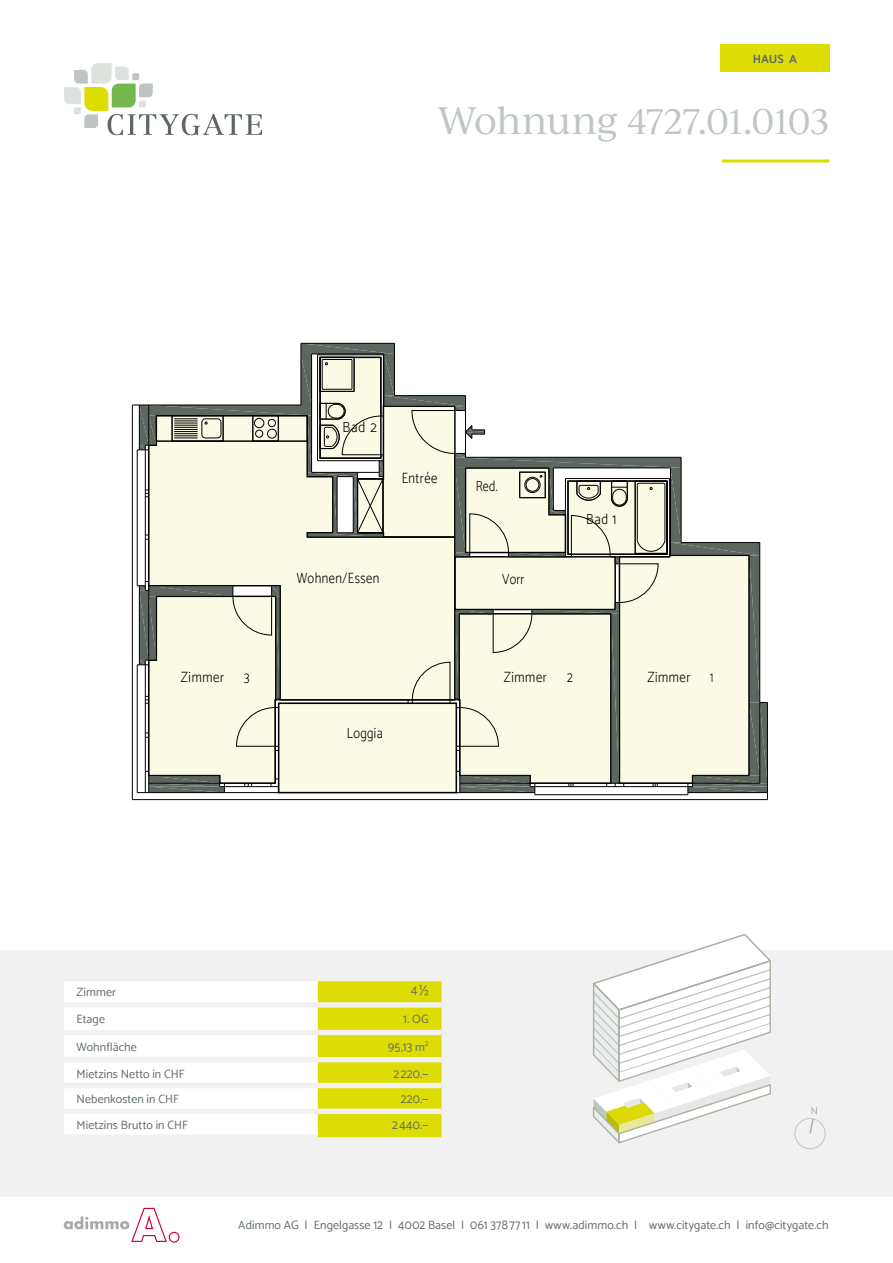
<style>
.page{position:relative;width:893px;height:1263px;background:#fff}
.page>*{position:absolute;margin:0;border:0;box-sizing:border-box;transform-origin:0 0}
.t1{font:34.2px "Ivy Journal";letter-spacing:-.03em;color:#bfc7c2}
.t2{font:300 14.85px "Catamaran";letter-spacing:.04em;color:#000;scale:.86 1}
.t3{font:300 14.85px "Catamaran";letter-spacing:.04em;color:#000;scale:.85 1}
.t4{font:300 14.85px "Catamaran";letter-spacing:.04em;color:#000;scale:.84 1}
.t5{font:300 14.85px "Catamaran";letter-spacing:.04em;color:#000;scale:.82 1}
.t6{font:300 14.85px "Catamaran";letter-spacing:.04em;color:#000;scale:.83 1}
.t7{font:300 14.85px "Catamaran";letter-spacing:.04em;color:#000;scale:.88 1}
.t8{font:300 14.85px "Catamaran";letter-spacing:.04em;color:#000;scale:.9 1}
.t9{font:300 14.85px "Catamaran";letter-spacing:.04em;color:#000;scale:.81 1}
.t10{font:300 14.85px "Catamaran";letter-spacing:.04em;color:#000;scale:.8 1}
.t11{font:300 14.85px "Catamaran";letter-spacing:.04em;color:#000;scale:.72 1}
.t12{font:13.2px "Catamaran";letter-spacing:.02em;color:#616d66;scale:.91 1}
.t13{font:12px "Catamaran";letter-spacing:.01em;color:#616d66}
.t14{font:700 12px "Catamaran";color:#616d66}
.s1{font-size:36.75px}
.s2{font-size:12px}
.s3{font-size:13.2px}
</style>
<div class="page">
<div style="left:0;top:950px;width:893px;height:247px;background:#f2f1f1"></div>
<div style="left:720px;top:45px;width:109px;height:27px;background:#dddc04"></div>
<hr style="left:722px;top:159px;width:107px;height:3px;background:#dddc00">
<svg style="left:64px;top:981px;width:377px;height:156px"></svg>
<div style="left:64px;top:1002px;width:254px;height:5px;background:#f2f1f1"></div>
<div style="left:318px;top:1002px;width:123px;height:5px;background:#f2f1f1"></div>
<div style="left:64px;top:1030px;width:254px;height:5px;background:#f2f1f1"></div>
<div style="left:318px;top:1030px;width:123px;height:5px;background:#f2f1f1"></div>
<div style="left:64px;top:1057px;width:254px;height:5px;background:#f2f1f1"></div>
<div style="left:318px;top:1057px;width:123px;height:5px;background:#f2f1f1"></div>
<div style="left:64px;top:1083px;width:254px;height:5px;background:#f2f1f1"></div>
<div style="left:318px;top:1083px;width:123px;height:5px;background:#f2f1f1"></div>
<div style="left:64px;top:1109px;width:254px;height:5px;background:#f2f1f1"></div>
<div style="left:318px;top:1109px;width:123px;height:5px;background:#f2f1f1"></div>
<div style="left:64px;top:1134px;width:254px;height:6px;background:#f2f1f1"></div>
<svg style="left:794px;top:1107px;width:32px;height:42px"></svg>
<svg style="left:64px;top:1208px;width:116px;height:34px"></svg>
<svg style="left:592px;top:934px;width:179px;height:210px"></svg>
<svg style="left:132px;top:343px;width:636px;height:457px"></svg>
<div style="left:156px;top:415px;width:152px;height:26px;border:1px solid #000"></div>
<div style="left:357px;top:479px;width:26px;height:54px;border:1px solid #000"></div>
<svg style="left:64px;top:63px;width:197px;height:72px"></svg>
<p class="t14" style="left:753px;top:52px;width:46px">HAUS A</p>
<h1 class="t1" style="left:437px;top:97px;width:393px"><span class="s1">Wohnung</span> 4727<span class="s1">.</span>01<span class="s1">.</span>0103</h1>
<p class="t2" style="left:181px;top:668px;width:52px">Zimmer</p>
<p class="t9" style="left:244px;top:668px;width:8px">3</p>
<p class="t8" style="left:342px;top:418px;width:40px">Bad 2</p>
<p class="t2" style="left:402px;top:470px;width:43px">Entrée</p>
<p class="t3" style="left:297px;top:569px;width:99px">Wohnen/Essen</p>
<p class="t4" style="left:347px;top:724px;width:44px">Loggia</p>
<p class="t5" style="left:476px;top:477px;width:28px">Red.</p>
<p class="t6" style="left:502px;top:570px;width:28px">Vorr</p>
<p class="t7" style="left:586px;top:510px;width:36px">Bad 1</p>
<p class="t2" style="left:504px;top:668px;width:52px">Zimmer</p>
<p class="t10" style="left:567px;top:668px;width:9px">2</p>
<p class="t2" style="left:647px;top:668px;width:52px">Zimmer</p>
<p class="t11" style="left:710px;top:668px;width:6px">1</p>
<p class="t13" style="left:77px;top:985px;width:41px">Zimmer</p>
<p class="t12" style="left:411px;top:982px;width:21px">4<span class="s2">½</span></p>
<p class="t13" style="left:77px;top:1012px;width:30px">Etage</p>
<p class="t13" style="left:403px;top:1012px;width:27px"><span class="s3">1</span>. OG</p>
<p class="t13" style="left:77px;top:1039px;width:62px">Wohnfläche</p>
<p class="t12" style="left:388px;top:1038px;width:46px">95<span class="s2">,</span>13 <span class="s2">m</span><sup>2</sup></p>
<p class="t13" style="left:77px;top:1066px;width:110px">Mietzins Netto in CHF</p>
<p class="t12" style="left:393px;top:1065px;width:40px">2 220<span class="s2">.—</span></p>
<p class="t13" style="left:77px;top:1092px;width:104px">Nebenkosten in CHF</p>
<p class="t12" style="left:401px;top:1091px;width:32px">220<span class="s2">.—</span></p>
<p class="t13" style="left:77px;top:1118px;width:113px">Mietzins Brutto in CHF</p>
<p class="t12" style="left:392px;top:1117px;width:42px">2440<span class="s2">.—</span></p>
<p class="t13" style="left:238px;top:1217px;width:592px">Adimmo AG | Engelgasse <span class="s3">12</span> | <span class="s3">4002</span> Basel | <span class="s3">061 378 77 11</span> | www.adimmo.ch | www.citygate.ch | info@citygate.ch</p>
</div>
